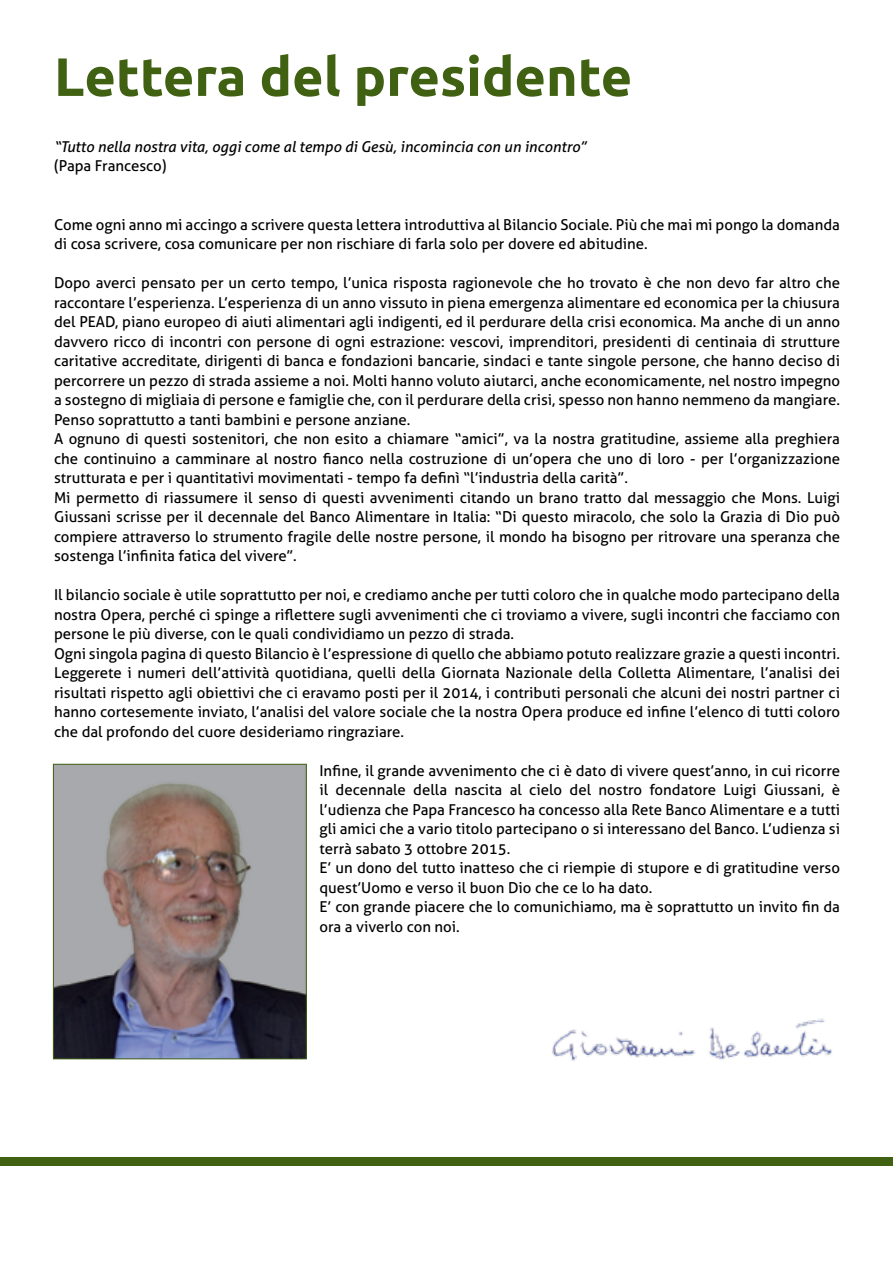
<style>
.page{position:relative;width:893px;height:1263px;background:#fff}
.page>*{position:absolute;margin:0;border:0;box-sizing:border-box;transform-origin:0 0}
.t1{font:700 54px "Ubuntu";color:#406012}
.t2{font:15px/19.5px "Aller";color:#000}
.t3{font:italic 15px/19.5px "Aller";color:#000}
.s1{font-style:normal}
</style>
<div class="page">
<div style="left:0;top:1157px;width:893px;height:8px;background:#406012"></div>
<img style="left:552px;top:1018px;width:280px;height:43px">
<img style="left:55px;top:766px;width:250px;height:291px">
<div style="left:53px;top:764px;width:254px;height:295px;border:1px solid #406012"></div>
<p class="t1" style="left:54px;top:44px;width:580px">Lettera del presidente</p>
<p class="t3" style="left:54px;top:137px;width:534px">“Tutto nella nostra vita, oggi come al tempo di Gesù, incomincia con un incontro” <span class="s1">(Papa Francesco)</span></p>
<p class="t2" style="left:54px;top:215px;width:787px">Come ogni anno mi accingo a scrivere questa lettera introduttiva al Bilancio Sociale. Più che mai mi pongo la domanda di cosa scrivere, cosa comunicare per non rischiare di farla solo per dovere ed abitudine.</p>
<p class="t2" style="left:54px;top:273px;width:788px">Dopo averci pensato per un certo tempo, l’unica risposta ragionevole che ho trovato è che non devo far altro che raccontare l’esperienza. L’esperienza di un anno vissuto in piena emergenza alimentare ed economica per la chiusura del PEAD, piano europeo di aiuti alimentari agli indigenti, ed il perdurare della crisi economica. Ma anche di un anno davvero ricco di incontri con persone di ogni estrazione: vescovi, imprenditori, presidenti di centinaia di strutture caritative accreditate, dirigenti di banca e fondazioni bancarie, sindaci e tante singole persone, che hanno deciso di percorrere un pezzo di strada assieme a noi. Molti hanno voluto aiutarci, anche economicamente, nel nostro impegno a sostegno di migliaia di persone e famiglie che, con il perdurare della crisi, spesso non hanno nemmeno da mangiare.<br>Penso soprattutto a tanti bambini e persone anziane.<br>A ognuno di questi sostenitori, che non esito a chiamare “amici”, va la nostra gratitudine, assieme alla preghiera che continuino a camminare al nostro fianco nella costruzione di un’opera che uno di loro - per l’organizzazione strutturata e per i quantitativi movimentati - tempo fa definì “l’industria della carità”.<br>Mi permetto di riassumere il senso di questi avvenimenti citando un brano tratto dal messaggio che Mons. Luigi Giussani scrisse per il decennale del Banco Alimentare in Italia: “Di questo miracolo, che solo la Grazia di Dio può compiere attraverso lo strumento fragile delle nostre persone, il mondo ha bisogno per ritrovare una speranza che sostenga l’infinita fatica del vivere”.</p>
<p class="t2" style="left:54px;top:585px;width:787px">Il bilancio sociale è utile soprattutto per noi, e crediamo anche per tutti coloro che in qualche modo partecipano della nostra Opera, perché ci spinge a riflettere sugli avvenimenti che ci troviamo a vivere, sugli incontri che facciamo con persone le più diverse, con le quali condividiamo un pezzo di strada.<br>Ogni singola pagina di questo Bilancio è l’espressione di quello che abbiamo potuto realizzare grazie a questi incontri.<br>Leggerete i numeri dell’attività quotidiana, quelli della Giornata Nazionale della Colletta Alimentare, l’analisi dei risultati rispetto agli obiettivi che ci eravamo posti per il 2014, i contributi personali che alcuni dei nostri partner ci hanno cortesemente inviato, l’analisi del valore sociale che la nostra Opera produce ed infine l’elenco di tutti coloro che dal profondo del cuore desideriamo ringraziare.</p>
<p class="t2" style="left:319px;top:761px;width:522px">Infine, il grande avvenimento che ci è dato di vivere quest’anno, in cui ricorre il decennale della nascita al cielo del nostro fondatore Luigi Giussani, è l’udienza che Papa Francesco ha concesso alla Rete Banco Alimentare e a tutti gli amici che a vario titolo partecipano o si interessano del Banco. L’udienza si terrà sabato 3 ottobre 2015.<br>E’ un dono del tutto inatteso che ci riempie di stupore e di gratitudine verso quest’Uomo e verso il buon Dio che ce lo ha dato.<br>E’ con grande piacere che lo comunichiamo, ma è soprattutto un invito fin da ora a viverlo con noi.</p>
</div>
